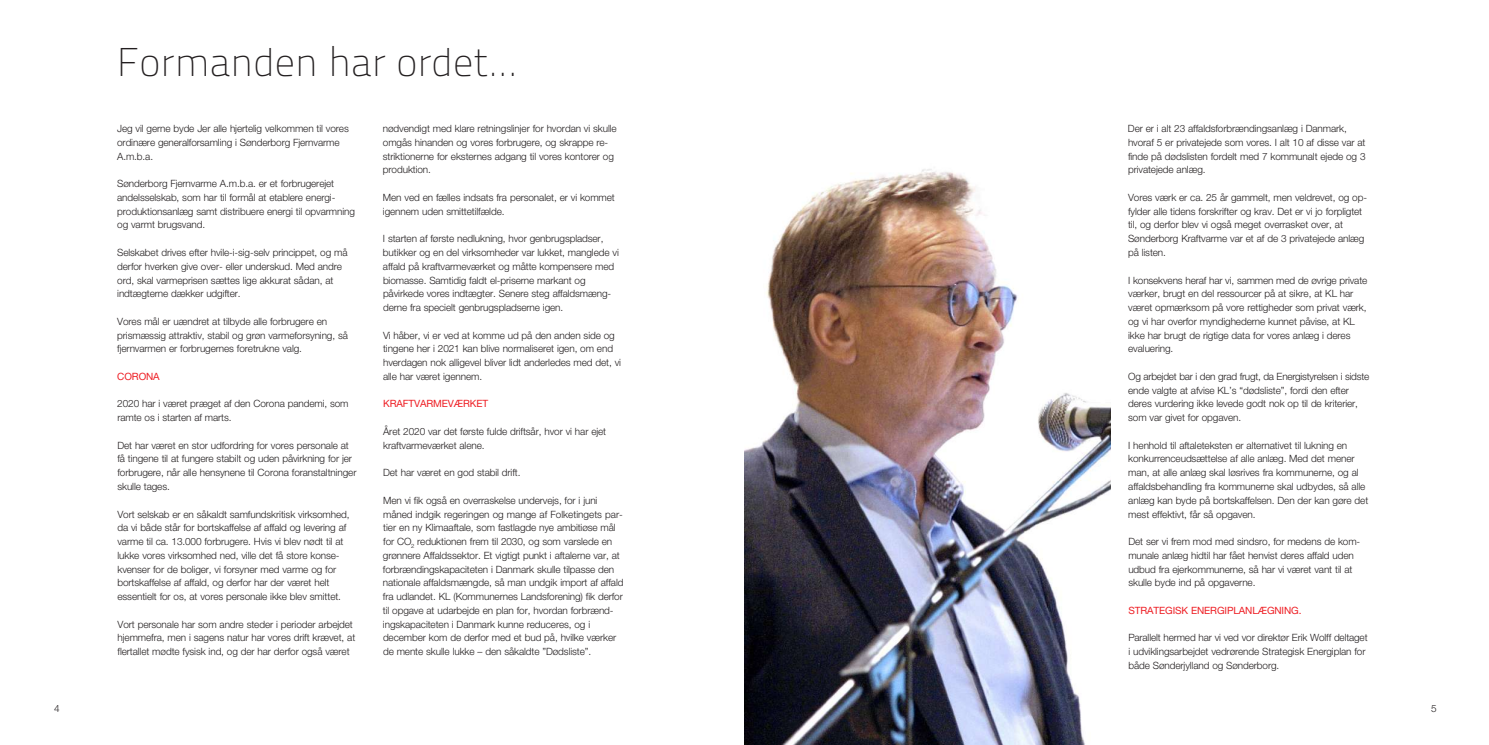
<style>
.page{position:relative;width:1489px;height:745px;background:#fff}
.page>*{position:absolute;margin:0;border:0;box-sizing:border-box;transform-origin:0 0}
.t1{font:100 40px "Titillium Text 22 L";color:#231f20}
.t2{font:300 10px/13.8px "Helvetica Neue";letter-spacing:-.01em;color:#231f20}
.t3{font:10px "Helvetica Neue";letter-spacing:-.01em;color:#ee1d23}
</style>
<div class="page">
<img style="left:744px;top:169px;width:366px;height:575px">
<h1 class="t1" style="left:117px;top:34px;width:402px">Formanden har ordet...</h1>
<p class="t2" style="left:117px;top:121px;width:233px">Jeg vil gerne byde Jer alle hjertelig velkommen til vores ordinære generalforsamling i Sønderborg Fjernvarme<br>A.m.b.a.</p>
<p class="t2" style="left:117px;top:176px;width:239px">Sønderborg Fjernvarme A.m.b.a. er et forbrugerejet andelsselskab, som har til formål at etablere energi&shy;produktionsanlæg samt distribuere energi til opvarmning og varmt brugsvand.</p>
<p class="t2" style="left:117px;top:245px;width:232px">Selskabet drives efter hvile-i-sig-selv princippet, og må derfor hverken give over- eller underskud. Med andre ord, skal varmeprisen sættes lige akkurat sådan, at indtægterne dækker udgifter.</p>
<p class="t2" style="left:117px;top:314px;width:232px">Vores mål er uændret at tilbyde alle forbrugere en prismæssig attraktiv, stabil og grøn varmeforsyning, så fjernvarmen er forbrugernes foretrukne valg.</p>
<p class="t3" style="left:117px;top:370px;width:44px">CORONA</p>
<p class="t2" style="left:117px;top:396px;width:233px">2020 har i været præget af den Corona pandemi, som ramte os i starten af marts.</p>
<p class="t2" style="left:117px;top:438px;width:241px">Det har været en stor udfordring for vores personale at få tingene til at fungere stabilt og uden påvirkning for jer forbrugere, når alle hensynene til Corona foranstaltninger skulle tages.</p>
<p class="t2" style="left:117px;top:506px;width:234px">Vort selskab er en såkaldt samfundskritisk virksomhed, da vi både står for bortskaffelse af affald og levering af varme til ca. 13.000 forbrugere. Hvis vi blev nødt til at lukke vores virksomhed ned, ville det få store konse&shy;kvenser for de boliger, vi forsyner med varme og for bortskaffelse af affald, og derfor har der været helt essentielt for os, at vores personale ikke blev smittet.</p>
<p class="t2" style="left:117px;top:616px;width:239px">Vort personale har som andre steder i perioder arbejdet hjemmefra, men i sagens natur har vores drift krævet, at flertallet mødte fysisk ind, og der har derfor også været</p>
<p class="t2" style="left:383px;top:121px;width:235px">nødvendigt med klare retningslinjer for hvordan vi skulle omgås hinanden og vores forbrugere, og skrappe re&shy;striktionerne for eksternes adgang til vores kontorer og produktion.</p>
<p class="t2" style="left:383px;top:190px;width:233px">Men ved en fælles indsats fra personalet, er vi kommet igennem uden smittetilfælde.</p>
<p class="t2" style="left:383px;top:231px;width:237px">I starten af første nedlukning, hvor genbrugspladser, butikker og en del virksomheder var lukket, manglede vi affald på kraftvarmeværket og måtte kompensere med biomasse. Samtidig faldt el-priserne markant og påvirkede vores indtægter. Senere steg affaldsmæng&shy;derne fra specielt genbrugspladserne igen.</p>
<p class="t2" style="left:383px;top:328px;width:239px">Vi håber, vi er ved at komme ud på den anden side og tingene her i 2021 kan blive normaliseret igen, om end hverdagen nok alligevel bliver lidt anderledes med det, vi alle har været igennem.</p>
<p class="t3" style="left:383px;top:397px;width:106px">KRAFTVARMEVÆRKET</p>
<p class="t2" style="left:383px;top:424px;width:225px">Året 2020 var det første fulde driftsår, hvor vi har ejet kraftvarmeværket alene.</p>
<p class="t2" style="left:383px;top:465px;width:139px">Det har været en god stabil drift.</p>
<p class="t2" style="left:383px;top:493px;width:242px">Men vi fik også en overraskelse undervejs, for i juni måned indgik regeringen og mange af Folketingets par&shy;tier en ny Klimaaftale, som fastlagde nye ambitiøse mål for CO<sub>2</sub> reduktionen frem til 2030, og som varslede en grønnere Affaldssektor. Et vigtigt punkt i aftalerne var, at forbrændingskapaciteten i Danmark skulle tilpasse den nationale affaldsmængde, så man undgik import af affald fra udlandet. KL (Kommunernes Landsforening) fik derfor til opgave at udarbejde en plan for, hvordan forbrænd&shy;ingskapaciteten i Danmark kunne reduceres, og i december kom de derfor med et bud på, hvilke værker de mente skulle lukke – den såkaldte ”Dødsliste”.</p>
<p class="t2" style="left:1127px;top:121px;width:239px">Der er i alt 23 affaldsforbrændingsanlæg i Danmark, hvoraf 5 er privatejede som vores. I alt 10 af disse var at finde på dødslisten fordelt med 7 kommunalt ejede og 3 privatejede anlæg.</p>
<p class="t2" style="left:1127px;top:190px;width:240px">Vores værk er ca. 25 år gammelt, men veldrevet, og op&shy;fylder alle tidens forskrifter og krav. Det er vi jo forpligtet til, og derfor blev vi også meget overrasket over, at Sønderborg Kraftvarme var et af de 3 privatejede anlæg på listen.</p>
<p class="t2" style="left:1128px;top:273px;width:241px">I konsekvens heraf har vi, sammen med de øvrige private værker, brugt en del ressourcer på at sikre, at KL har været opmærksom på vore rettigheder som privat værk, og vi har overfor myndighederne kunnet påvise, at KL ikke har brugt de rigtige data for vores anlæg i deres evaluering.</p>
<p class="t2" style="left:1128px;top:369px;width:242px">Og arbejdet bar i den grad frugt, da Energistyrelsen i sidste ende valgte at afvise KL’s “dødsliste”, fordi den efter deres vurdering ikke levede godt nok op til de kriterier, som var givet for opgaven.</p>
<p class="t2" style="left:1128px;top:438px;width:241px">I henhold til aftaleteksten er alternativet til lukning en konkurrenceudsættelse af alle anlæg. Med det mener man, at alle anlæg skal løsrives fra kommunerne, og al affaldsbehandling fra kommunerne skal udbydes, så alle anlæg kan byde på bortskaffelsen. Den der kan gøre det mest effektivt, får så opgaven.</p>
<p class="t2" style="left:1128px;top:534px;width:233px">Det ser vi frem mod med sindsro, for medens de kom&shy;munale anlæg hidtil har fået henvist deres affald uden udbud fra ejerkommunerne, så har vi været vant til at skulle byde ind på opgaverne.</p>
<p class="t3" style="left:1128px;top:604px;width:175px">STRATEGISK ENERGIPLANLÆGNING.</p>
<p class="t2" style="left:1128px;top:630px;width:241px">Parallelt hermed har vi ved vor direktør Erik Wolff deltaget i udviklingsarbejdet vedrørende Strategisk Energiplan for både Sønderjylland og Sønderborg.</p>
<p class="t2" style="left:54px;top:700px;width:7px">4</p>
<p class="t2" style="left:1431px;top:700px;width:7px">5</p>
</div>
